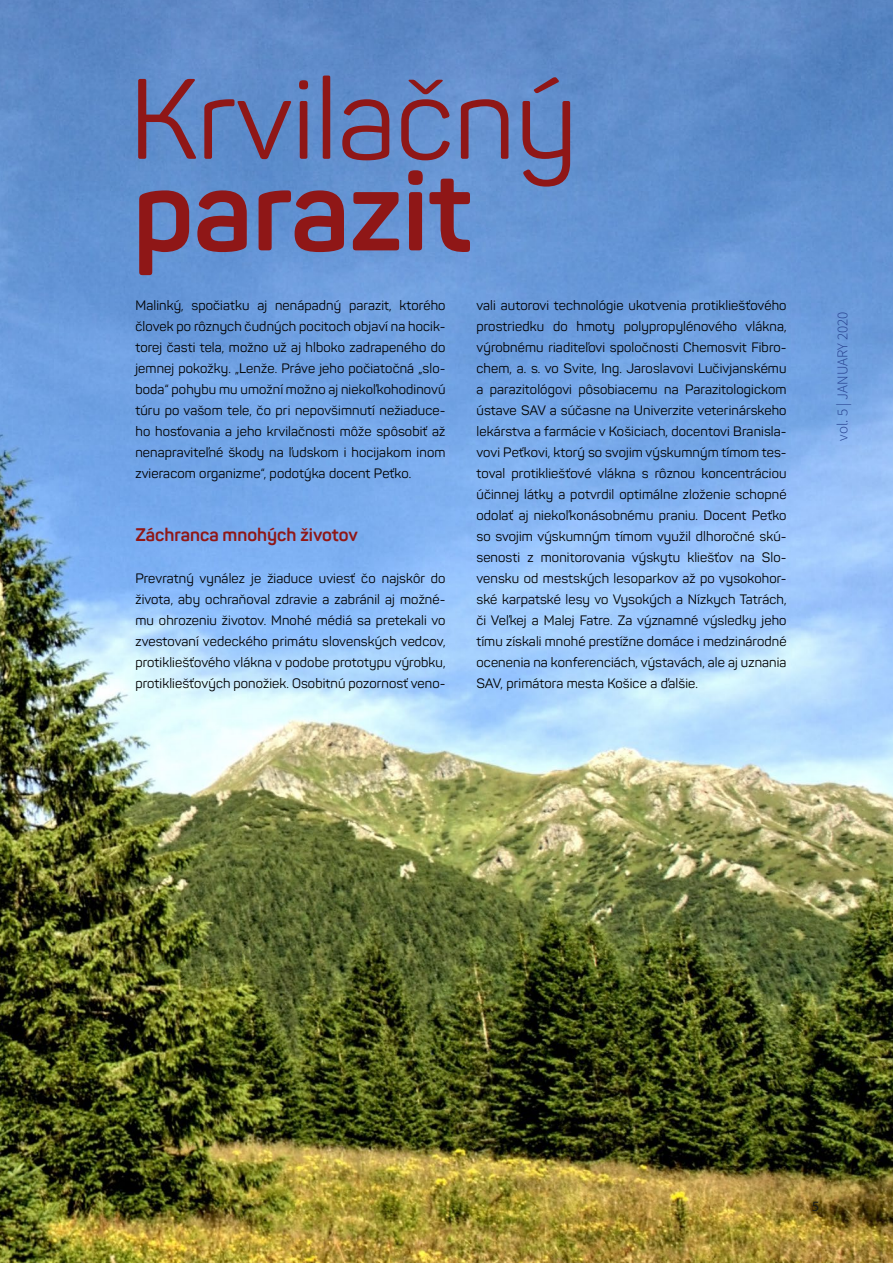
<style>
.page{position:relative;width:893px;height:1263px;background:#fff}
.page>*{position:absolute;margin:0;border:0;box-sizing:border-box;transform-origin:0 0}
.t1{font:112.5px "Panton";color:#8f1717}
.t2{font:700 112.5px "Panton";color:#8f1717}
.t3{font:700 18px "Panton";color:#8f1717}
.t4{font:300 15px "Source Sans Pro";color:#25408f}
.t5{font:14.25px "Myriad Pro";color:#1b1b1b;scale:1.05 1}
.t6{font:13.5px/21px "Panton";letter-spacing:.01em;color:#000;text-align:justify}
</style>
<div class="page">
<img style="left:0;top:0;width:893px;height:1263px">
<h1 class="t1" style="left:129px;top:51px;width:449px">Krvilačný</h1>
<h1 class="t2" style="left:133px;top:141px;width:341px">parazit</h1>
<p class="t6" style="left:135px;top:294px;width:312px">Malinký, spočiatku aj nenápadný parazit, ktorého človek po rôznych čudných pocitoch objaví na hocik&shy;torej časti tela, možno už aj hlboko zadrapeného do jemnej pokožky. „Lenže. Práve jeho počiatočná „slo&shy;boda“ pohybu mu umožní možno aj niekoľkohodinovú túru po vašom tele, čo pri nepovšimnutí nežiaduce&shy;ho hosťovania a jeho krvilačnosti môže spôsobiť až nenapraviteľné škody na ľudskom i hocijakom inom zvieracom organizme“, podotýka docent Peťko.</p>
<p class="t6" style="left:476px;top:295px;width:312px">vali autorovi technológie ukotvenia protikliešťového prostriedku do hmoty polypropylénového vlákna, výrobnému riaditeľovi spoločnosti Chemosvit Fibro&shy;chem, a. s. vo Svite, Ing. Jaroslavovi Lučivjanskému a parazitológovi pôsobiacemu na Parazitologickom ústave SAV a súčasne na Univerzite veterinárskeho lekárstva a farmácie v Košiciach, docentovi Branisla&shy;vovi Peťkovi, ktorý so svojim výskumným tímom tes&shy;toval protikliešťové vlákna s rôznou koncentráciou účinnej látky a potvrdil optimálne zloženie schopné odolať aj niekoľkonásobnému praniu. Docent Peťko so svojim výskumným tímom využil dlhoročné skú&shy;senosti z monitorovania výskytu kliešťov na Slo&shy;vensku od mestských lesoparkov až po vysokohor&shy;ské karpatské lesy vo Vysokých a Nízkych Tatrách, či Veľkej a Malej Fatre. Za významné výsledky jeho tímu získali mnohé prestížne domáce i medzinárodné ocenenia na konferenciách, výstavách, ale aj uznania SAV, primátora mesta Košice a ďalšie.</p>
<h2 class="t3" style="left:135px;top:523px;width:224px">Záchranca mnohých životov</h2>
<p class="t6" style="left:135px;top:567px;width:312px">Prevratný vynález je žiaduce uviesť čo najskôr do života, aby ochraňoval zdravie a zabránil aj možné&shy;mu ohrozeniu životov. Mnohé médiá sa pretekali vo zvestovaní vedeckého primátu slovenských vedcov, protikliešťového vlákna v podobe prototypu výrobku, protikliešťových ponožiek. Osobitnú pozornosť veno-</p>
<p class="t4" style="left:833px;top:441px;width:131px;rotate:-90deg">vol. 5 | JANUARY 2020</p>
<p class="t5" style="left:812px;top:1197px;width:9px">5</p>
</div>
